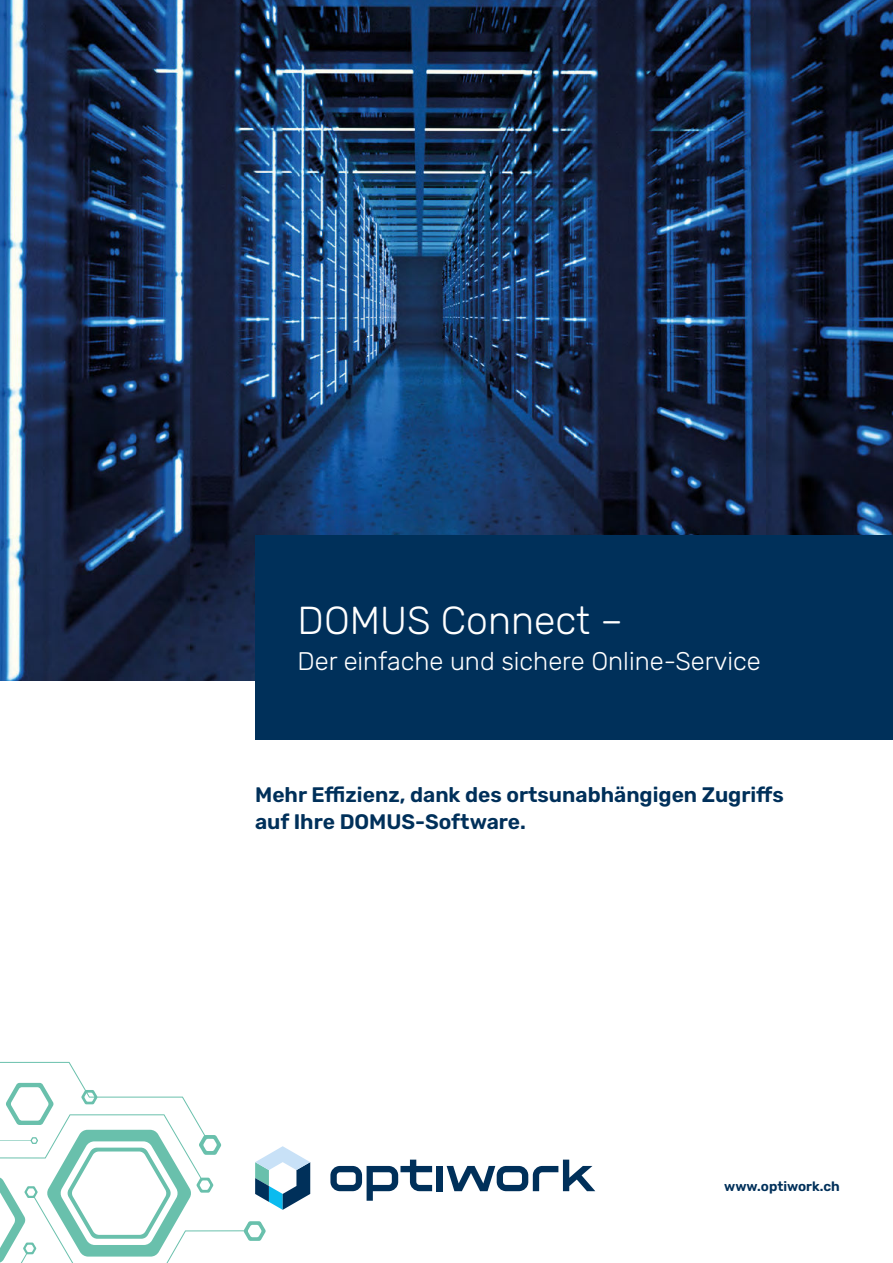
<style>
.page{position:relative;width:893px;height:1263px;background:#fff}
.page>*{position:absolute;margin:0;border:0;box-sizing:border-box;transform-origin:0 0}
.t1{font:300 39px "Rubik";color:#fff}
.t2{font:300 25.5px "Rubik";color:#fff}
.t3{font:600 21px/27px "Rubik";color:#00305a}
.t4{font:600 13.5px "Rubik";color:#00305a}
</style>
<div class="page">
<img style="left:0;top:0;width:893px;height:680px">
<div style="left:255px;top:536px;width:638px;height:204px;background:#00305a"></div>
<svg style="left:330px;top:1159px;width:102px;height:42px"></svg>
<div style="left:437px;top:1166px;width:6px;height:25px;background:#00305a"></div>
<svg style="left:447px;top:1159px;width:148px;height:32px"></svg>
<svg style="left:0;top:1061px;width:310px;height:202px"></svg>
<h1 class="t1" style="left:298px;top:601px;width:327px">DOMUS Connect –</h1>
<p class="t2" style="left:298px;top:649px;width:465px">Der einfache und sichere Online-Service</p>
<p class="t3" style="left:255px;top:782px;width:530px">Mehr Effizienz, dank des ortsunabhängigen Zugriffs auf Ihre DOMUS-Software.</p>
<p class="t4" style="left:724px;top:1180px;width:117px">www.optiwork.ch</p>
</div>
